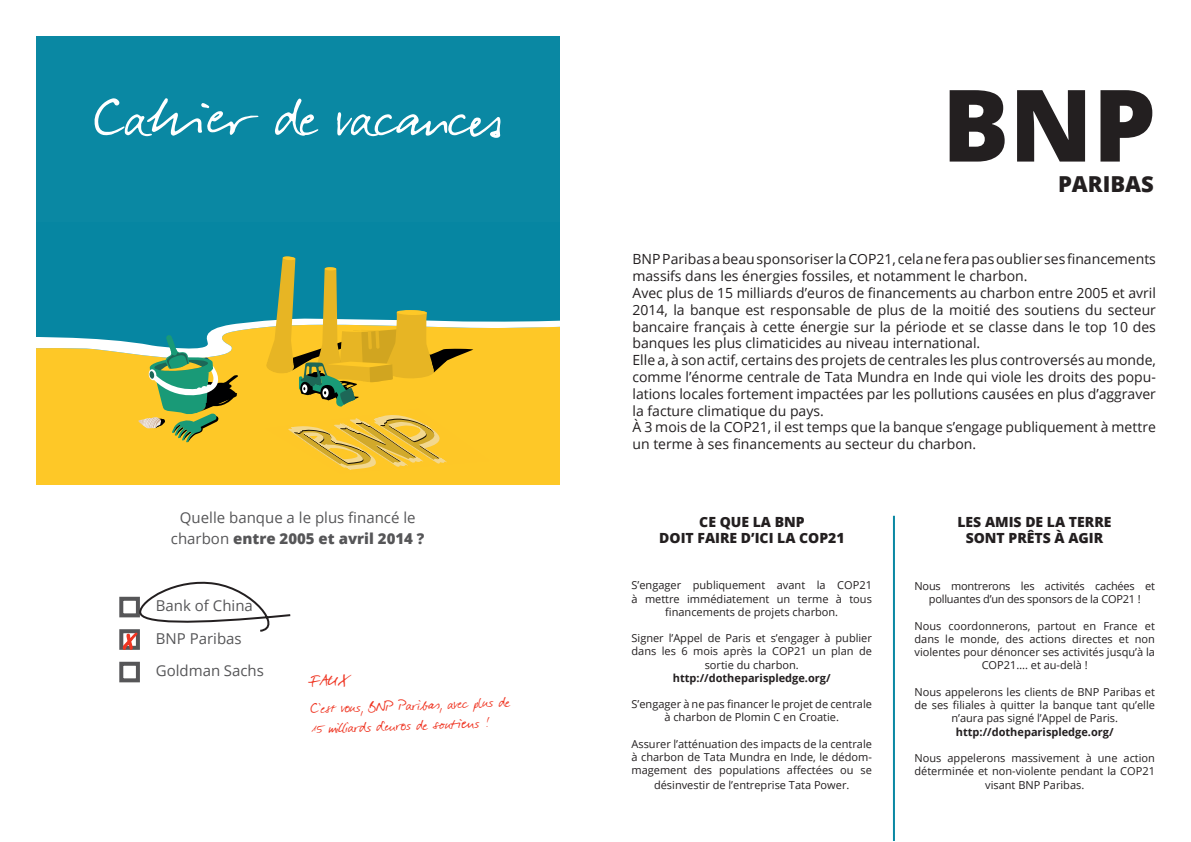
<style>
.page{position:relative;width:1191px;height:842px;background:#fff}
.page>*{position:absolute;margin:0;border:0;box-sizing:border-box;transform-origin:0 0}
.t1{font:800 100px "Open Sans";color:#231f20}
.t2{font:67px "Darkwoman";color:#fff}
.t3{font:800 22px "Open Sans";color:#231f20}
.t4{font:21px "Darkwoman";color:#ef3522}
.t5{font:18px/20px "Darkwoman";color:#ef3522}
.t6{font:15px/20.4px "Open Sans";color:#565658;text-align:center}
.t7{font:14px/16.8px "Open Sans";color:#231f20}
.t8{font:800 14px/16.8px "Open Sans";color:#231f20;text-align:center}
.t9{font:11px/13.2px "Open Sans";color:#231f20;text-align:center}
.t10{font:11px/13.2px "Open Sans";letter-spacing:-.02em;color:#231f20;text-align:center}
.t11{font:700 11px "Open Sans";color:#231f20}
.s1{font-weight:800}
</style>
<div class="page">
<div style="left:36px;top:36px;width:523px;height:189px;background:#0a88a3"></div>
<div style="left:36px;top:225px;width:523px;height:31px;background:#0686a2"></div>
<svg style="left:36px;top:256px;width:523px;height:229px"></svg>
<div style="left:119px;top:597px;width:21px;height:20px;border:4px solid #565658"></div>
<div style="left:119px;top:629px;width:21px;height:21px;border:4px solid #565658"></div>
<div style="left:119px;top:662px;width:21px;height:20px;border:4px solid #565658"></div>
<svg style="left:122px;top:581px;width:169px;height:69px"></svg>
<hr style="left:893px;top:516px;width:2px;height:325px;background:#0a88a3">
<h2 class="t2" style="left:94px;top:73px;width:408px">Cahier de vacances</h2>
<h3 class="t6" style="left:171px;top:507px;width:255px">Quelle banque a le plus financé le charbon <span class="s1">entre 2005 et avril 2014 ?</span></h3>
<h3 class="t6" style="left:156px;top:595px;width:99px">Bank of China</h3>
<h3 class="t6" style="left:156px;top:622px;width:110px;line-height:31.7px;text-align:left">BNP Paribas<br>Goldman Sachs</h3>
<h3 class="t4" style="left:310px;top:667px;width:38px;rotate:-2deg">FAUX</h3>
<h3 class="t5" style="left:310px;top:697px;width:201px;rotate:-2deg">C’est vous, BNP Paribas , avec plus de<br>15 mill iards d’eu ros de so uti en s !</h3>
<h1 class="t1" style="left:942px;top:49px;width:215px">BNP</h1>
<h3 class="t3" style="left:1058px;top:167px;width:97px">PARIBAS</h3>
<p class="t7" style="left:632px;top:251px;width:525px">BNP Paribas a beau sponsoriser la COP21, cela ne fera pas oublier ses financements massifs dans les énergies fossiles, et notamment le charbon.<br>Avec plus de 15 milliards d’euros de financements au charbon entre 2005 et avril 2014, la banque est responsable de plus de la moitié des soutiens du secteur bancaire français à cette énergie sur la période et se classe dans le top 10 des banques les plus climaticides au niveau international.<br>Elle a, à son actif, certains des projets de centrales les plus controversés au monde, comme l’énorme centrale de Tata Mundra en Inde qui viole les droits des popu&shy;lations locales fortement impactées par les pollutions causées en plus d’aggraver la facture climatique du pays.<br>À 3 mois de la COP21, il est temps que la banque s’engage publiquement à mettre un terme à ses financements au secteur du charbon.</p>
<p class="t8" style="left:659px;top:512px;width:187px">CE QUE LA BNP<br>DOIT FAIRE D’ICI LA COP21</p>
<p class="t8" style="left:957px;top:512px;width:155px">LES AMIS DE LA TERRE<br>SONT PRÊTS À AGIR</p>
<p class="t10" style="left:914px;top:579px;width:242px">Nous montrerons les activités cachées et polluantes d’un des sponsors de la COP21 !</p>
<p class="t9" style="left:914px;top:619px;width:242px">Nous coordonnerons, partout en France et dans le monde, des actions directes et non violentes pour dénoncer ses activités jusqu’à la COP21…. et au-delà !</p>
<p class="t9" style="left:914px;top:685px;width:242px">Nous appelerons les clients de BNP Paribas et de ses filiales à quitter la banque tant qu’elle n’aura pas signé l’Appel de Paris.</p>
<p class="t11" style="left:955px;top:724px;width:159px">http://dotheparispledge.org/</p>
<p class="t9" style="left:914px;top:751px;width:242px;line-height:13.5px">Nous appelerons massivement à une action déterminée et non-violente pendant la COP21 visant BNP Paribas.</p>
<p class="t9" style="left:631px;top:579px;width:242px">S’engager publiquement avant la COP21 à mettre immédiatement un terme à tous financements de projets charbon.</p>
<p class="t9" style="left:631px;top:631px;width:242px">Signer l’Appel de Paris et s’engager à publier dans les 6 mois après la COP21 un plan de sortie du charbon.</p>
<p class="t11" style="left:673px;top:670px;width:159px">http://dotheparispledge.org/</p>
<p class="t9" style="left:631px;top:697px;width:242px">S’engager à ne pas financer le projet de centrale à charbon de Plomin C en Croatie.</p>
<p class="t9" style="left:631px;top:737px;width:242px;text-align:justify">Assurer l’atténuation des impacts de la centrale à charbon de Tata Mundra en Inde, le dédom&shy;magement des populations affectées ou se</p>
<p class="t9" style="left:654px;top:778px;width:197px">désinvestir de l’entreprise Tata Power.</p>
</div>
